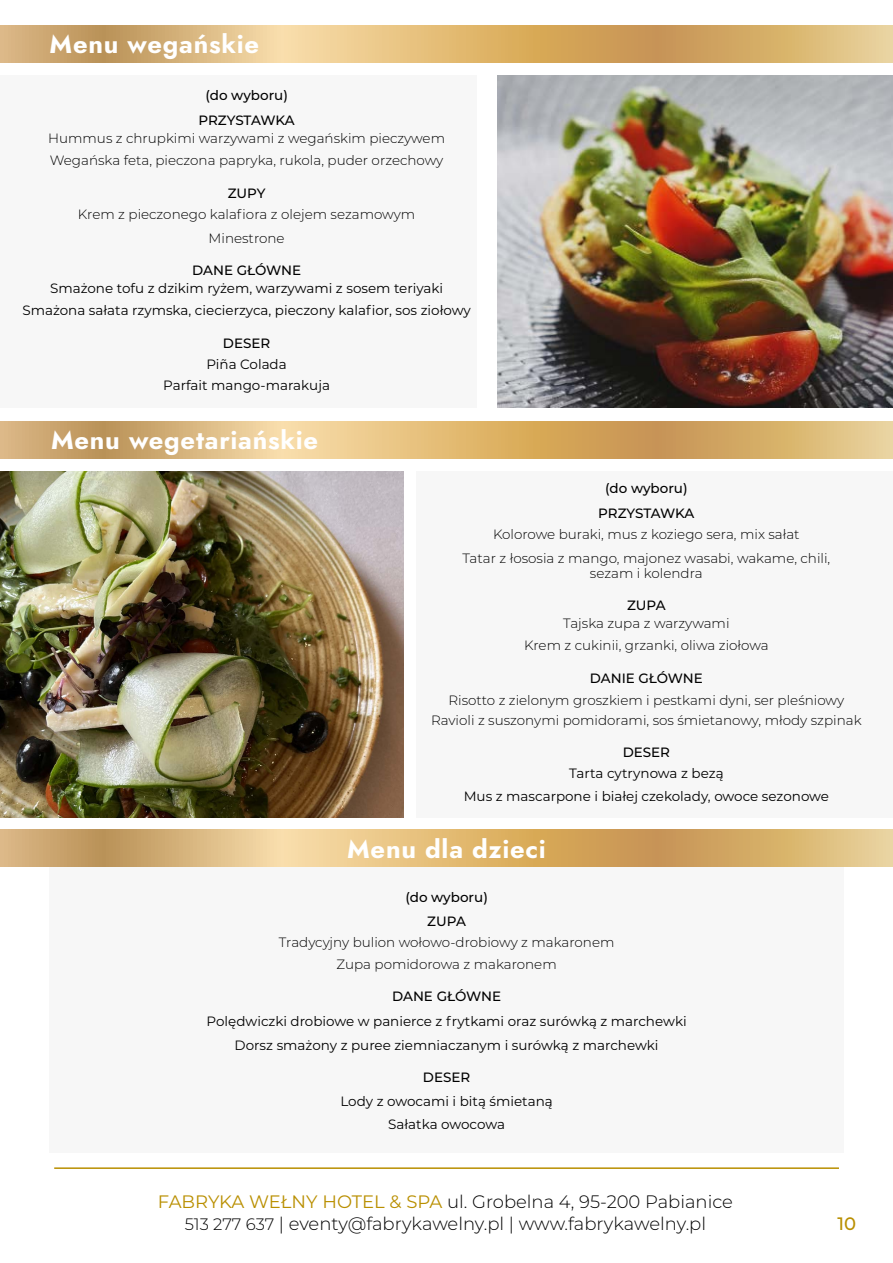
<style>
.page{position:relative;width:893px;height:1263px;background:#fff}
.page>*{position:absolute;margin:0;border:0;box-sizing:border-box;transform-origin:0 0}
.t1{font:700 25.5px "Jost";letter-spacing:.03em;color:#fff}
.t2{font:300 18px/21.6px "Montserrat";color:#000;text-align:center}
.t3{font:500 18px "Montserrat";color:#b98f00}
.t4{font:300 13.5px/22.2px "Montserrat";color:#000;text-align:center}
.t5{font:13.5px/22.5px "Montserrat";color:#000;text-align:center}
.t6{font:500 13.5px/25.2px "Montserrat";color:#000;text-align:center}
.s1{font-weight:400;color:#b98f00}
.s2{font-size:16.5px}
</style>
<div class="page">
<div style="left:0;top:76px;width:476px;height:332px;background:#f7f7f7"></div>
<div style="left:49px;top:866px;width:795px;height:286px;background:#f7f7f7"></div>
<div style="left:417px;top:471px;width:476px;height:346px;background:#f7f7f7"></div>
<img style="left:0;top:471px;width:404px;height:346px">
<svg style="left:0;top:26px;width:893px;height:36px;background:#dab475"></svg>
<svg style="left:0;top:829px;width:893px;height:37px;background:#dab475"></svg>
<svg style="left:0;top:421px;width:893px;height:37px;background:#dab475"></svg>
<hr style="left:54px;top:1167px;width:785px;height:2px;background:#b98f00">
<img style="left:497px;top:76px;width:396px;height:332px">
<h1 class="t1" style="left:50px;top:26px;width:211px">Menu wegańskie</h1>
<p class="t6" style="left:199px;top:82px;width:98px">(do wyboru)<br>PRZYSTAWKA</p>
<p class="t4" style="left:48px;top:127px;width:398px;text-align:left">Hummus z chrupkimi warzywami z wegańskim pieczywem<br>Wegańska feta, pieczona papryka, rukola, puder orzechowy</p>
<p class="t6" style="left:228px;top:180px;width:39px">ZUPY</p>
<p class="t4" style="left:78px;top:201px;width:339px;line-height:24px">Krem z pieczonego kalafiora z olejem sezamowym<br>Minestrone</p>
<p class="t6" style="left:192px;top:257px;width:110px">DANE GŁÓWNE</p>
<p class="t5" style="left:22px;top:277px;width:450px">Smażone tofu z dzikim ryżem, warzywami z sosem teriyaki<br>Smażona sałata rzymska, ciecierzyca, pieczony kalafior, sos ziołowy</p>
<p class="t6" style="left:223px;top:330px;width:49px">DESER</p>
<p class="t5" style="left:163px;top:353px;width:168px;line-height:21px">Piña Colada<br>Parfait mango-marakuja</p>
<h1 class="t1" style="left:51px;top:422px;width:269px">Menu wegetariańskie</h1>
<p class="t6" style="left:598px;top:475px;width:98px">(do wyboru)<br>PRZYSTAWKA</p>
<p class="t4" style="left:462px;top:521px;width:369px;line-height:24px">Kolorowe buraki, mus z koziego sera, mix sałat<br>Tatar z łososia z mango, majonez wasabi, wakame, chili,</p>
<p class="t4" style="left:590px;top:561px;width:114px">sezam i kolendra</p>
<p class="t6" style="left:627px;top:592px;width:40px">ZUPA</p>
<p class="t4" style="left:524px;top:612px;width:246px">Tajska zupa z warzywami<br>Krem z cukinii, grzanki, oliwa ziołowa</p>
<p class="t6" style="left:590px;top:665px;width:115px">DANIE GŁÓWNE</p>
<p class="t4" style="left:431px;top:690px;width:432px;line-height:19.5px">Risotto z zielonym groszkiem i pestkami dyni, ser pleśniowy<br>Ravioli z suszonymi pomidorami, sos śmietanowy, młody szpinak</p>
<p class="t6" style="left:623px;top:739px;width:49px">DESER</p>
<p class="t5" style="left:464px;top:762px;width:367px">Tarta cytrynowa z bezą<br>Mus z mascarpone i białej czekolady, owoce sezonowe</p>
<h1 class="t1" style="left:347px;top:831px;width:200px">Menu dla dzieci</h1>
<p class="t6" style="left:405px;top:884px;width:84px;line-height:24px">(do wyboru)<br>ZUPA</p>
<p class="t4" style="left:279px;top:930px;width:337px">Tradycyjny bulion wołowo-drobiowy z makaronem<br>Zupa pomidorowa z makaronem</p>
<p class="t6" style="left:392px;top:983px;width:110px">DANE GŁÓWNE</p>
<p class="t5" style="left:207px;top:1009px;width:482px;line-height:23.7px">Polędwiczki drobiowe w panierce z frytkami oraz surówką z marchewki<br>Dorsz smażony z puree ziemniaczanym i surówką z marchewki</p>
<p class="t6" style="left:423px;top:1064px;width:49px">DESER</p>
<p class="t5" style="left:340px;top:1089px;width:214px">Lody z owocami i bitą śmietaną<br>Sałatka owocowa</p>
<h2 class="t2" style="left:158px;top:1190px;width:576px"><span class="s1">FABRYKA WEŁNY HOTEL &amp; SPA</span> ul. Grobelna 4, 95-200 Pabianice<br><span class="s2">513 277 637</span> | eventy@fabrykawelny.pl | www.fabrykawelny.pl</h2>
<h2 class="t3" style="left:837px;top:1211px;width:20px">10</h2>
</div>
